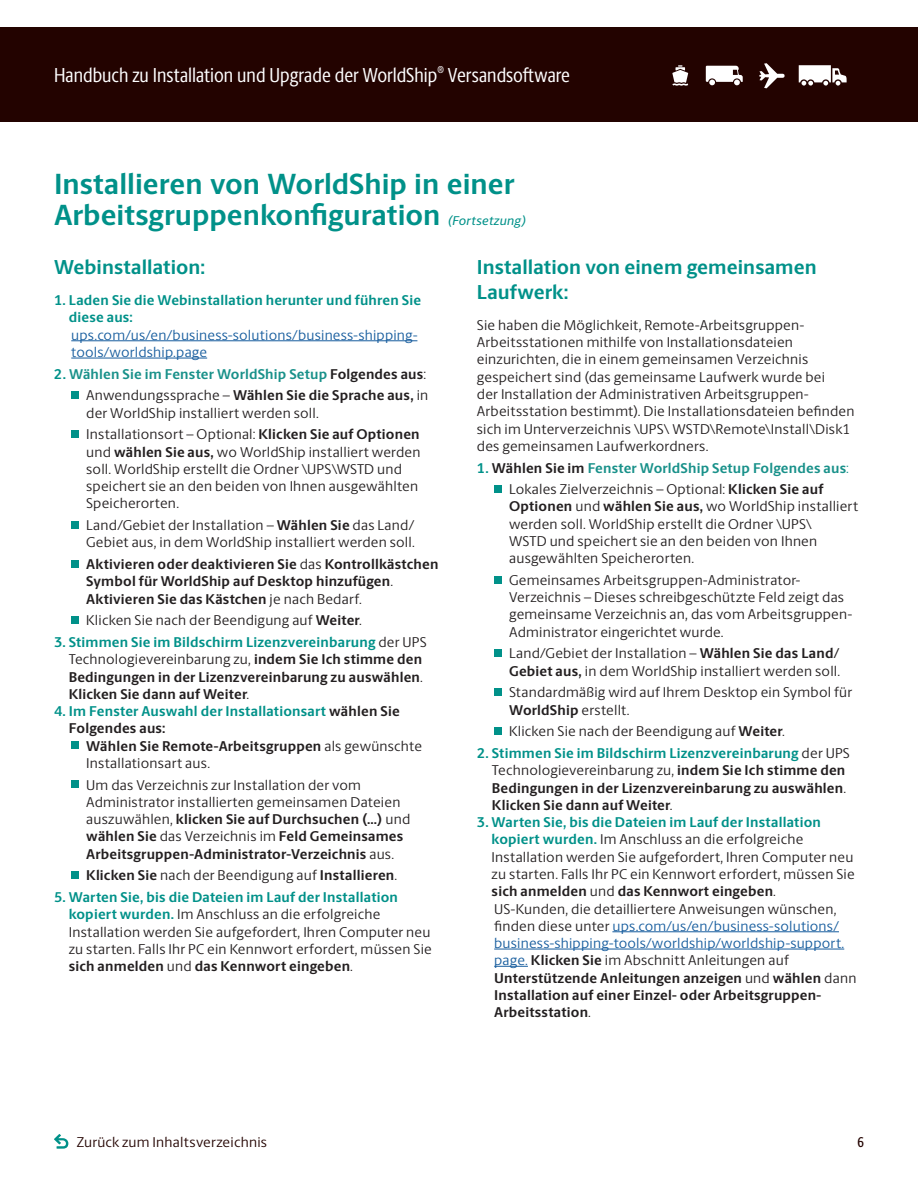
<style>
.page{position:relative;width:918px;height:1188px;background:#fff}
.page>*{position:absolute;margin:0;border:0;box-sizing:border-box;transform-origin:0 0}
.t1{font:700 29.25px/30.8px "UPS Berlingske Sans";color:#009189}
.t2{font:20.25px "UPS Berlingske Sans Cn";color:#fff}
.t3{font:700 20.25px/24.8px "UPS Berlingske Sans";color:#009189}
.t4{font:14.25px/17.2px "UPS Berlingske Sans";letter-spacing:.015em;color:#231f20}
.t5{font:700 14.25px/17.2px "UPS Berlingske Sans";letter-spacing:.01em;color:#231f20}
.t6{font:700 14.25px/17.2px "UPS Berlingske Sans";letter-spacing:.01em;color:#009189}
.t7{font:700 14.25px/21.8px "UPS Berlingske Sans";letter-spacing:.01em;color:#19918a;text-align:center}
.t8{font:14.25px/17.2px "UPS Berlingske Sans";letter-spacing:.01em;color:#175d9e}
.t9{font:14.25px "UPS Berlingske Sans";letter-spacing:.015em;color:#230300}
.t10{font:500 14.25px "UPS Berlingske Sans Cn";color:#230300}
.t11{font:italic 500 12.75px "UPS Berlingske Sans";letter-spacing:.02em;color:#009189}
.s1{color:#009189}
.s2{color:#19918a}
.s3{font-weight:400}
.s4{font-weight:700}
.s5{color:#231f20}
.s6{font-weight:700;color:#009189}
.s7{font-weight:400;color:#231f20}
.s8{color:#175d9e}
</style>
<div class="page">
<div style="left:0;top:27px;width:918px;height:95px;background:#230300"></div>
<svg style="left:672px;top:65px;width:16px;height:21px"></svg>
<svg style="left:706px;top:66px;width:37px;height:20px"></svg>
<svg style="left:759px;top:63px;width:26px;height:25px"></svg>
<svg style="left:799px;top:65px;width:48px;height:21px"></svg>
<svg style="left:54px;top:1134px;width:14px;height:15px"></svg>
<hr style="left:612px;top:931px;width:227px;height:1px;background:#175d9e">
<hr style="left:494px;top:949px;width:350px;height:1px;background:#175d9e">
<hr style="left:494px;top:966px;width:34px;height:1px;background:#175d9e">
<div style="left:494px;top:485px;width:8px;height:8px;background:#009189"></div>
<div style="left:494px;top:576px;width:8px;height:7px;background:#009189"></div>
<div style="left:494px;top:649px;width:8px;height:8px;background:#009189"></div>
<div style="left:494px;top:688px;width:8px;height:8px;background:#009189"></div>
<div style="left:494px;top:727px;width:8px;height:8px;background:#009189"></div>
<hr style="left:71px;top:340px;width:346px;height:1px;background:#175d9e">
<hr style="left:71px;top:358px;width:136px;height:1px;background:#175d9e">
<div style="left:71px;top:391px;width:8px;height:8px;background:#009189"></div>
<div style="left:71px;top:430px;width:8px;height:8px;background:#009189"></div>
<div style="left:71px;top:521px;width:8px;height:8px;background:#009189"></div>
<div style="left:71px;top:560px;width:8px;height:8px;background:#009189"></div>
<div style="left:71px;top:616px;width:8px;height:8px;background:#009189"></div>
<div style="left:71px;top:741px;width:8px;height:8px;background:#009189"></div>
<div style="left:71px;top:780px;width:8px;height:8px;background:#009189"></div>
<div style="left:71px;top:871px;width:8px;height:8px;background:#009189"></div>
<h2 class="t2" style="left:54px;top:61px;width:518px">Handbuch zu Installation und Upgrade der WorldShip<sup>®</sup> Versandsoftware</h2>
<h1 class="t1" style="left:54px;top:168px;width:462px">Installieren von WorldShip in einer<br>Arbeitsgruppenkonfiguration</h1>
<p class="t11" style="left:448px;top:211px;width:80px">(Fortsetzung)</p>
<h2 class="t3" style="left:54px;top:255px;width:153px">Webinstallation:</h2>
<p class="t6" style="left:69px;top:292px;width:354px;text-indent:-15px">1. Laden Sie die Webinstallation herunter und führen Sie diese aus:</p>
<p class="t8" style="left:71px;top:326px;width:348px">ups.com/us/en/business-solutions/business-shipping&shy;tools/worldship.page</p>
<p class="t5" style="left:54px;top:363px;width:376px;line-height:21.8px;text-align:right"><span class="s1">2.</span> <span class="s2">Wählen Sie im Fenster WorldShip Setup</span> Folgendes aus<span class="s3">:<br>Anwendungssprache –</span> Wählen Sie die Sprache aus, <span class="s3">in</span></p>
<p class="t4" style="left:86px;top:401px;width:335px;line-height:21.8px">der WorldShip installiert werden soll.<br>Installationsort – Optional: <span class="s4">Klicken Sie auf Optionen</span></p>
<p class="t4" style="left:86px;top:443px;width:336px">und <span class="s4">wählen Sie aus,</span> wo WorldShip installiert werden soll. WorldShip erstellt die Ordner \UPS\WSTD und speichert sie an den beiden von Ihnen ausgewählten Speicherorten.</p>
<p class="t4" style="left:86px;top:516px;width:330px">Land/Gebiet der Installation – <span class="s4">Wählen Sie</span> das Land/<br>Gebiet aus, in dem WorldShip installiert werden soll.</p>
<p class="t5" style="left:86px;top:556px;width:354px">Aktivieren oder deaktivieren Sie <span class="s3">das</span> Kontrollkästchen<br>Symbol für WorldShip auf Desktop hinzufügen<span class="s3">.<br></span>Aktivieren Sie das Kästchen <span class="s3">je nach Bedarf.</span></p>
<p class="t4" style="left:86px;top:611px;width:277px">Klicken Sie nach der Beendigung auf <span class="s4">Weiter</span>.</p>
<p class="t5" style="left:69px;top:634px;width:360px;text-indent:-15px"><span class="s1">3. Stimmen Sie im Bildschirm Lizenzvereinbarung</span> <span class="s3">der UPS Technologievereinbarung zu,</span> indem Sie Ich stimme den Bedingungen in der Lizenzvereinbarung zu auswählen<span class="s3">.<br></span>Klicken Sie dann auf Weiter<span class="s3">.</span></p>
<p class="t6" style="left:69px;top:703px;width:332px;text-indent:-15px">4. Im Fenster Auswahl der Installationsart <span class="s5">wählen Sie<br>Folgendes aus:</span></p>
<p class="t4" style="left:86px;top:737px;width:337px"><span class="s4">Wählen Sie Remote-Arbeitsgruppen</span> als gewünschte<br>Installationsart aus.</p>
<p class="t4" style="left:86px;top:776px;width:326px">Um das Verzeichnis zur Installation der vom Administrator installierten gemeinsamen Dateien auszuwählen, <span class="s4">klicken Sie auf Durchsuchen (…)</span> und <span class="s4">wählen Sie</span> das Verzeichnis im <span class="s4">Feld Gemeinsames Arbeitsgruppen-Administrator-Verzeichnis</span> aus.</p>
<p class="t5" style="left:86px;top:867px;width:313px">Klicken Sie <span class="s3">nach der Beendigung auf</span> Installieren<span class="s3">.</span></p>
<p class="t4" style="left:69px;top:888px;width:365px;text-indent:-15px"><span class="s6">5. Warten Sie, bis die Dateien im Lauf der Installation kopiert wurden.</span> Im Anschluss an die erfolgreiche Installation werden Sie aufgefordert, Ihren Computer neu zu starten. Falls Ihr PC ein Kennwort erfordert, müssen Sie <span class="s4">sich anmelden</span> und <span class="s4">das Kennwort eingeben</span>.</p>
<h2 class="t3" style="left:477px;top:255px;width:341px">Installation von einem gemeinsamen<br>Laufwerk:</h2>
<p class="t4" style="left:477px;top:316px;width:379px">Sie haben die Möglichkeit, Remote-Arbeitsgruppen-Arbeitsstationen mithilfe von Installationsdateien einzurichten, die in einem gemeinsamen Verzeichnis gespeichert sind (das gemeinsame Laufwerk wurde bei<br>der Installation der Administrativen Arbeitsgruppen-Arbeitsstation bestimmt). Die Installationsdateien befinden sich im Unterverzeichnis \UPS\ WSTD\Remote\Install\Disk1 des gemeinsamen Laufwerkordners.</p>
<p class="t7" style="left:477px;top:457px;width:374px"><span class="s1">1.</span> <span class="s5">Wählen Sie im</span> Fenster WorldShip Setup Folgendes aus<span class="s3">:<br></span><span class="s7">Lokales Zielverzeichnis – Optional:</span> <span class="s5">Klicken Sie auf</span></p>
<p class="t4" style="left:509px;top:497px;width:350px"><span class="s4">Optionen</span> und <span class="s4">wählen Sie aus,</span> wo WorldShip installiert werden soll. WorldShip erstellt die Ordner \UPS\<br>WSTD und speichert sie an den beiden von Ihnen ausgewählten Speicherorten.</p>
<p class="t4" style="left:509px;top:571px;width:344px">Gemeinsames Arbeitsgruppen-Administrator-Verzeichnis – Dieses schreibgeschützte Feld zeigt das gemeinsame Verzeichnis an, das vom Arbeitsgruppen-Administrator eingerichtet wurde.</p>
<p class="t4" style="left:509px;top:644px;width:333px">Land/Gebiet der Installation – <span class="s4">Wählen Sie das Land/<br>Gebiet aus,</span> in dem WorldShip installiert werden soll.</p>
<p class="t4" style="left:509px;top:683px;width:344px">Standardmäßig wird auf Ihrem Desktop ein Symbol für<br><span class="s4">WorldShip</span> erstellt.</p>
<p class="t4" style="left:509px;top:722px;width:277px">Klicken Sie nach der Beendigung auf <span class="s4">Weiter</span>.</p>
<p class="t5" style="left:492px;top:745px;width:360px;text-indent:-15px"><span class="s1">2. Stimmen Sie im Bildschirm Lizenzvereinbarung</span> <span class="s3">der UPS Technologievereinbarung zu,</span> indem Sie Ich stimme den Bedingungen in der Lizenzvereinbarung zu auswählen<span class="s3">.<br></span>Klicken Sie dann auf Weiter<span class="s3">.</span></p>
<p class="t4" style="left:492px;top:813px;width:366px;text-indent:-15px"><span class="s6">3. Warten Sie, bis die Dateien im Lauf der Installation kopiert wurden.</span> Im Anschluss an die erfolgreiche Installation werden Sie aufgefordert, Ihren Computer neu zu starten. Falls Ihr PC ein Kennwort erfordert, müssen Sie <span class="s4">sich anmelden</span> und <span class="s4">das Kennwort eingeben</span>.<br>US-Kunden, die detailliertere Anweisungen wünschen, finden diese unter <span class="s8">ups.com/us/en/business-solutions/ business-shipping-tools/worldship/worldship-support. page.</span> <span class="s4">Klicken Sie</span> im Abschnitt Anleitungen auf <span class="s4">Unterstützende Anleitungen anzeigen</span> und <span class="s4">wählen</span> dann <span class="s4">Installation auf einer Einzel- oder Arbeitsgruppen-Arbeitsstation</span>.</p>
<p class="t9" style="left:77px;top:1132px;width:192px">Zurück zum Inhaltsverzeichnis</p>
<p class="t10" style="left:858px;top:1132px;width:8px">6</p>
</div>
